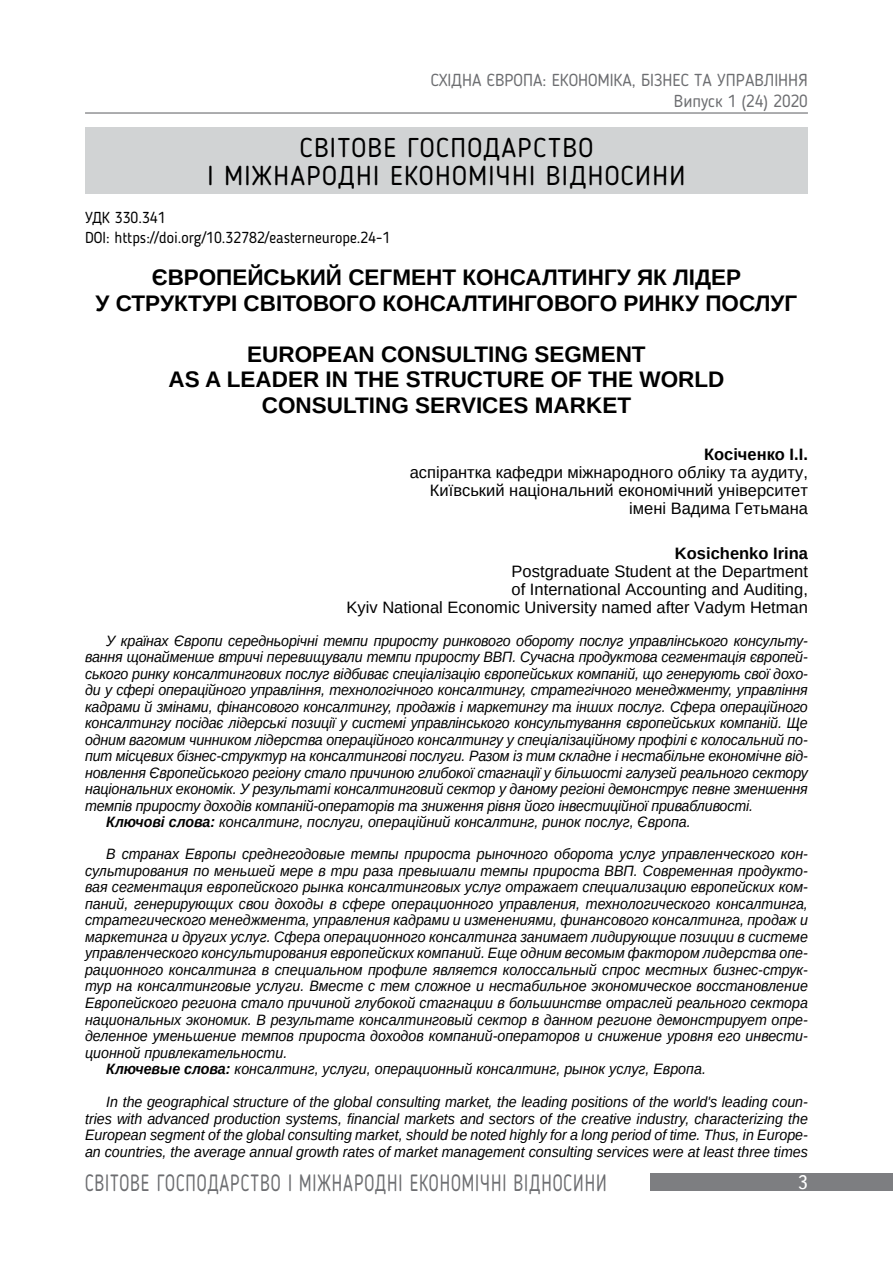
<style>
.page{position:relative;width:893px;height:1263px;background:#fff}
.page>*{position:absolute;margin:0;border:0;box-sizing:border-box;transform-origin:0 0}
.t1{font:27px/28.5px "Blogger Sans";letter-spacing:.05em;color:#000;text-align:center}
.t2{font:23.4px "Blogger Sans";letter-spacing:.05em;color:#6d6e71;scale:.77 1}
.t3{font:700 22.5px/25.5px "Arimo";color:#000;text-align:center}
.t4{font:19.5px "Ukrainian Text";color:#fff}
.t5{font:17.25px/20.7px "Blogger Sans";color:#6d6e71;text-align:right}
.t6{font:16.5px/18px "Arimo";color:#000;text-align:right}
.t7{font:700 16.5px "Arimo";color:#000}
.t8{font:15.75px/20.1px "Blogger Sans";color:#000}
.t9{font:italic 15px/16.5px "Arimo";letter-spacing:-.01em;color:#000;text-align:justify;scale:.95 1}
.s1{font-weight:700}
</style>
<div class="page">
<hr style="left:85px;top:112px;width:723px;height:2px;background:#6d6e71">
<div style="left:651px;top:1173px;width:242px;height:18px;background:#7d7e81"></div>
<div style="left:85px;top:128px;width:723px;height:66px;background:#d1d3d4"></div>
<p class="t5" style="left:431px;top:69px;width:379px">СХІДНА ЄВРОПА: ЕКОНОМІКА, БІЗНЕС ТА УПРАВЛІННЯ<br>Випуск 1 (24) 2020</p>
<h1 class="t1" style="left:208px;top:133px;width:479px">СВІТОВЕ ГОСПОДАРСТВО<br>І МІЖНАРОДНІ ЕКОНОМІЧНІ ВІДНОСИНИ</h1>
<p class="t8" style="left:85px;top:208px;width:307px">УДК 330.341<br>DOI: https://doi.org/10.32782/easterneurope.24-1</p>
<h3 class="t3" style="left:96px;top:265px;width:703px">ЄВРОПЕЙСЬКИЙ СЕГМЕНТ КОНСАЛТИНГУ ЯК ЛІДЕР<br>У СТРУКТУРІ СВІТОВОГО КОНСАЛТИНГОВОГО РИНКУ ПОСЛУГ</h3>
<h3 class="t3" style="left:169px;top:341px;width:557px">EUROPEAN CONSULTING SEGMENT<br>AS A LEADER IN THE STRUCTURE OF THE WORLD<br>CONSULTING SERVICES MARKET</h3>
<p class="t7" style="left:704px;top:443px;width:105px">Косіченко І.І.</p>
<p class="t6" style="left:410px;top:463px;width:400px">аспірантка кафедри міжнародного обліку та аудиту,<br>Київський національний економічний університет імені Вадима Гетьмана</p>
<p class="t7" style="left:675px;top:541px;width:134px">Kosichenko Іrina</p>
<p class="t6" style="left:347px;top:562px;width:463px">Postgraduate Student at the Department<br>of International Accounting and Auditing,<br>Kyiv National Economic University named after Vadym Hetman</p>
<p class="t9" style="left:106px;top:632px;width:740px">У країнах Європи середньорічні темпи приросту ринкового обороту послуг управлінського консульту-</p>
<p class="t9" style="left:85px;top:649px;width:762px">вання щонайменше втричі перевищували темпи приросту ВВП. Сучасна продуктова сегментація європей-</p>
<p class="t9" style="left:85px;top:665px;width:762px">ського ринку консалтингових послуг відбиває спеціалізацію європейських компаній, що генерують свої дохо-</p>
<p class="t9" style="left:85px;top:682px;width:762px">ди у сфері операційного управління, технологічного консалтингу, стратегічного менеджменту, управління</p>
<p class="t9" style="left:85px;top:698px;width:762px">кадрами й змінами, фінансового консалтингу, продажів і маркетингу та інших послуг. Сфера операційного</p>
<p class="t9" style="left:85px;top:715px;width:762px">консалтингу посідає лідерські позиції у системі управлінського консультування європейських компаній. Ще</p>
<p class="t9" style="left:85px;top:731px;width:762px">одним вагомим чинником лідерства операційного консалтингу у спеціалізаційному профілі є колосальний по-</p>
<p class="t9" style="left:85px;top:748px;width:762px">пит місцевих бізнес-структур на консалтингові послуги. Разом із тим складне і нестабільне економічне від-</p>
<p class="t9" style="left:85px;top:764px;width:762px">новлення Європейського регіону стало причиною глибокої стагнації у більшості галузей реального сектору</p>
<p class="t9" style="left:85px;top:781px;width:762px">національних економік. У результаті консалтинговий сектор у даному регіоні демонструє певне зменшення</p>
<p class="t9" style="left:85px;top:797px;width:705px">темпів приросту доходів компаній-операторів та зниження рівня його інвестиційної привабливості.</p>
<p class="t9" style="left:106px;top:814px;width:617px"><span class="s1">Ключові слова:</span> консалтинг, послуги, операційний консалтинг, ринок послуг, Європа.</p>
<p class="t9" style="left:106px;top:846px;width:740px">В странах Европы среднегодовые темпы прироста рыночного оборота услуг управленческого кон-</p>
<p class="t9" style="left:85px;top:862px;width:762px">сультирования по меньшей мере в три раза превышали темпы прироста ВВП. Современная продукто-</p>
<p class="t9" style="left:85px;top:879px;width:762px">вая сегментация европейского рынка консалтинговых услуг отражает специализацию европейских ком-</p>
<p class="t9" style="left:85px;top:895px;width:762px">паний, генерирующих свои доходы в сфере операционного управления, технологического консалтинга,</p>
<p class="t9" style="left:85px;top:912px;width:762px">стратегического менеджмента, управления кадрами и изменениями, финансового консалтинга, продаж и</p>
<p class="t9" style="left:85px;top:928px;width:762px">маркетинга и других услуг. Сфера операционного консалтинга занимает лидирующие позиции в системе</p>
<p class="t9" style="left:85px;top:945px;width:762px">управленческого консультирования европейских компаний. Еще одним весомым фактором лидерства опе-</p>
<p class="t9" style="left:85px;top:961px;width:762px">рационного консалтинга в специальном профиле является колоссальный спрос местных бизнес-струк-</p>
<p class="t9" style="left:85px;top:978px;width:762px">тур на консалтинговые услуги. Вместе с тем сложное и нестабильное экономическое восстановление</p>
<p class="t9" style="left:85px;top:994px;width:762px">Европейского региона стало причиной глубокой стагнации в большинстве отраслей реального сектора</p>
<p class="t9" style="left:85px;top:1011px;width:762px">национальных экономик. В результате консалтинговый сектор в данном регионе демонстрирует опре-</p>
<p class="t9" style="left:85px;top:1027px;width:762px">деленное уменьшение темпов прироста доходов компаний-операторов и снижение уровня его инвести-</p>
<p class="t9" style="left:85px;top:1044px;width:214px">ционной привлекательности.</p>
<p class="t9" style="left:106px;top:1060px;width:633px"><span class="s1">Ключевые слова:</span> консалтинг, услуги, операционный консалтинг, рынок услуг, Европа.</p>
<p class="t9" style="left:85px;top:1093px;width:762px;text-indent:21px">In the geographical structure of the global consulting market, the leading positions of the world's leading coun&shy;tries with advanced production systems, financial markets and sectors of the creative industry, characterizing the European segment of the global consulting market, should be noted highly for a long period of time. Thus, in Europe&shy;an countries, the average annual growth rates of market management consulting services were at least three times</p>
<h2 class="t2" style="left:85px;top:1168px;width:679px">СВІТОВЕ ГОСПОДАРСТВО І МІЖНАРОДНІ ЕКОНОМІЧНІ ВІДНОСИНИ</h2>
<h3 class="t4" style="left:798px;top:1172px;width:12px">3</h3>
</div>
